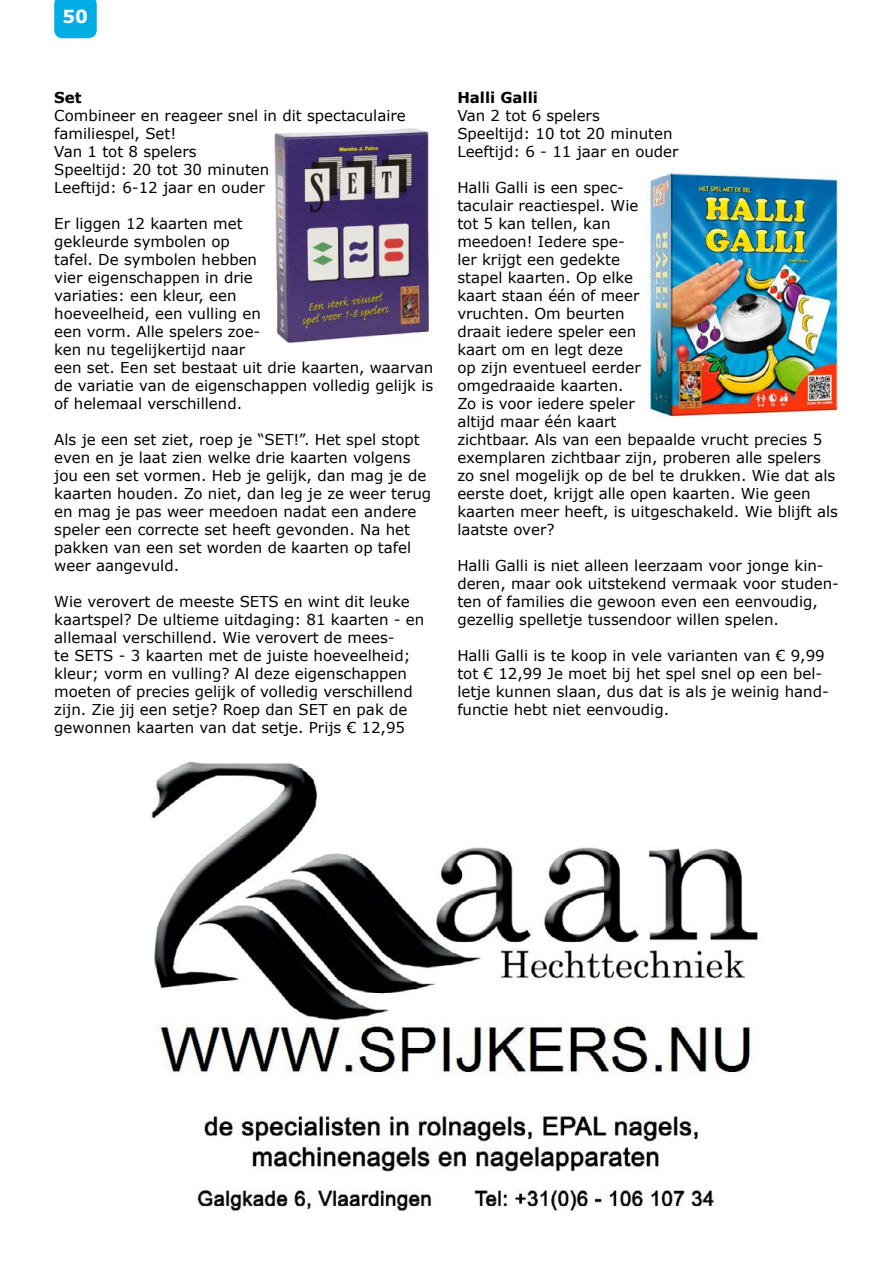
<style>
.page{position:relative;width:893px;height:1263px;background:#fff}
.page>*{position:absolute;margin:0;border:0;box-sizing:border-box;transform-origin:0 0}
.t1{font:700 18px "Verdana";color:#fff}
.t2{font:15px/18px "Verdana";color:#000}
.t3{font:700 15px "Verdana";color:#000}
</style>
<div class="page">
<div style="left:54px;top:0;width:43px;height:38px;background:#00ace4"></div>
<img style="left:274px;top:129px;width:155px;height:215px">
<img style="left:647px;top:170px;width:192px;height:247px">
<img style="left:151px;top:762px;width:607px;height:449px">
<p class="t1" style="left:62px;top:4px;width:27px">50</p>
<p class="t3" style="left:54px;top:87px;width:29px">Set</p>
<p class="t2" style="left:54px;top:106px;width:353px">Combineer en reageer snel in dit spectaculaire familiespel, Set!<br>Van 1 tot 8 spelers<br>Speeltijd: 20 tot 30 minuten<br>Leeftijd: 6-12 jaar en ouder</p>
<p class="t2" style="left:54px;top:214px;width:381px">Er liggen 12 kaarten met<br>gekleurde symbolen op<br>tafel. De symbolen hebben<br>vier eigenschappen in drie<br>variaties: een kleur, een<br>hoeveelheid, een vulling en<br>een vorm. Alle spelers zoe-<br>ken nu tegelijkertijd naar<br>een set. Een set bestaat uit drie kaarten, waarvan de variatie van de eigenschappen volledig gelijk is of helemaal verschillend.</p>
<p class="t2" style="left:54px;top:430px;width:379px">Als je een set ziet, roep je “SET!”. Het spel stopt even en je laat zien welke drie kaarten volgens jou een set vormen. Heb je gelijk, dan mag je de kaarten houden. Zo niet, dan leg je ze weer terug en mag je pas weer meedoen nadat een andere speler een correcte set heeft gevonden. Na het pakken van een set worden de kaarten op tafel weer aangevuld.</p>
<p class="t2" style="left:54px;top:592px;width:372px">Wie verovert de meeste SETS en wint dit leuke kaartspel? De ultieme uitdaging: 81 kaarten - en allemaal verschillend. Wie verovert de mees-<br>te SETS - 3 kaarten met de juiste hoeveelheid; kleur; vorm en vulling? Al deze eigenschappen moeten of precies gelijk of volledig verschillend zijn. Zie jij een setje? Roep dan SET en pak de gewonnen kaarten van dat setje. Prijs € 12,95</p>
<p class="t3" style="left:457px;top:87px;width:82px">Halli Galli</p>
<p class="t2" style="left:457px;top:106px;width:223px">Van 2 tot 6 spelers<br>Speeltijd: 10 tot 20 minuten<br>Leeftijd: 6 - 11 jaar en ouder</p>
<p class="t2" style="left:457px;top:178px;width:382px">Halli Galli is een spec-<br>taculair reactiespel. Wie<br>tot 5 kan tellen, kan<br>meedoen! Iedere spe-<br>ler krijgt een gedekte<br>stapel kaarten. Op elke<br>kaart staan één of meer<br>vruchten. Om beurten<br>draait iedere speler een<br>kaart om en legt deze<br>op zijn eventueel eerder<br>omgedraaide kaarten.<br>Zo is voor iedere speler<br>altijd maar één kaart<br>zichtbaar. Als van een bepaalde vrucht precies 5 exemplaren zichtbaar zijn, proberen alle spelers zo snel mogelijk op de bel te drukken. Wie dat als eerste doet, krijgt alle open kaarten. Wie geen kaarten meer heeft, is uitgeschakeld. Wie blijft als laatste over?</p>
<p class="t2" style="left:457px;top:556px;width:383px">Halli Galli is niet alleen leerzaam voor jonge kin&shy;deren, maar ook uitstekend vermaak voor studen&shy;ten of families die gewoon even een eenvoudig, gezellig spelletje tussendoor willen spelen.</p>
<p class="t2" style="left:457px;top:646px;width:373px">Halli Galli is te koop in vele varianten van € 9,99 tot € 12,99 Je moet bij het spel snel op een bel&shy;letje kunnen slaan, dus dat is als je weinig hand&shy;functie hebt niet eenvoudig.</p>
</div>
